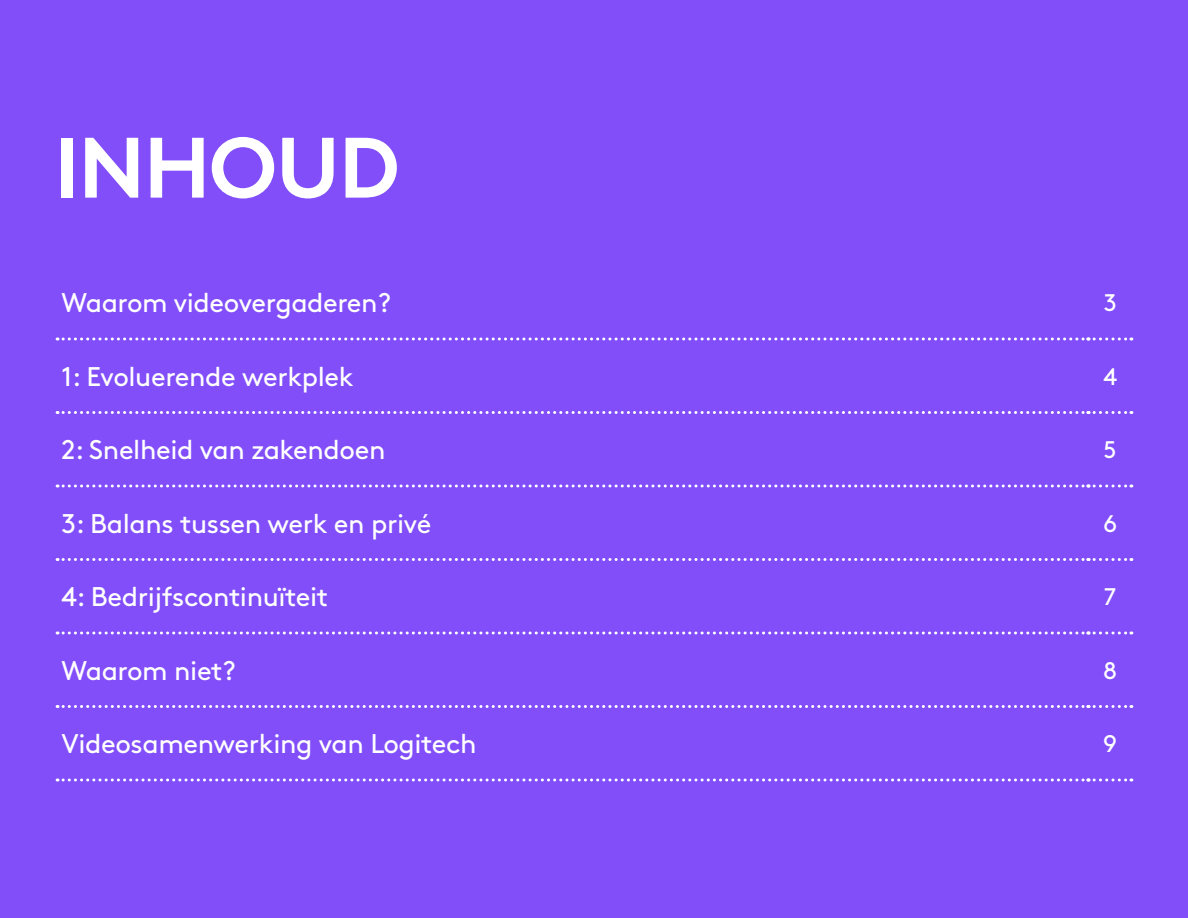
<style>
.page{position:relative;width:1188px;height:918px;background:#814efa}
.page>*{position:absolute;margin:0;border:0;box-sizing:border-box;transform-origin:0 0}
.t1{font:700 85.5px "Brown Pro";letter-spacing:-.015em;color:#fff}
.t2{font:27px "Brown Pro";letter-spacing:-.015em;color:#fff}
.t3{font:24px "Brown Pro";color:#fff}
</style>
<div class="page">
<svg style="left:57px;top:338px;width:1075px;height:2px"></svg>
<svg style="left:57px;top:411px;width:1075px;height:3px"></svg>
<svg style="left:57px;top:484px;width:1075px;height:4px"></svg>
<svg style="left:57px;top:558px;width:1075px;height:3px"></svg>
<svg style="left:57px;top:632px;width:1075px;height:2px"></svg>
<svg style="left:57px;top:705px;width:1075px;height:3px"></svg>
<svg style="left:57px;top:778px;width:1075px;height:4px"></svg>
<h1 class="t1" style="left:54px;top:98px;width:346px">INHOUD</h1>
<p class="t2" style="left:62px;top:282px;width:331px">Waarom videovergaderen?</p>
<p class="t3" style="left:1104px;top:285px;width:14px">3</p>
<p class="t2" style="left:62px;top:356px;width:294px">1: Evoluerende werkplek</p>
<p class="t3" style="left:1103px;top:358px;width:15px">4</p>
<p class="t2" style="left:62px;top:429px;width:325px">2: Snelheid van zakendoen</p>
<p class="t3" style="left:1104px;top:432px;width:15px">5</p>
<p class="t2" style="left:62px;top:503px;width:371px">3: Balans tussen werk en privé</p>
<p class="t3" style="left:1103px;top:505px;width:16px">6</p>
<p class="t2" style="left:62px;top:576px;width:268px">4: Bedrijfscontinuïteit</p>
<p class="t3" style="left:1104px;top:579px;width:14px">7</p>
<p class="t2" style="left:62px;top:650px;width:176px">Waarom niet?</p>
<p class="t3" style="left:1103px;top:652px;width:15px">8</p>
<p class="t2" style="left:62px;top:723px;width:416px">Videosamenwerking van Logitech</p>
<p class="t3" style="left:1103px;top:726px;width:16px">9</p>
</div>
